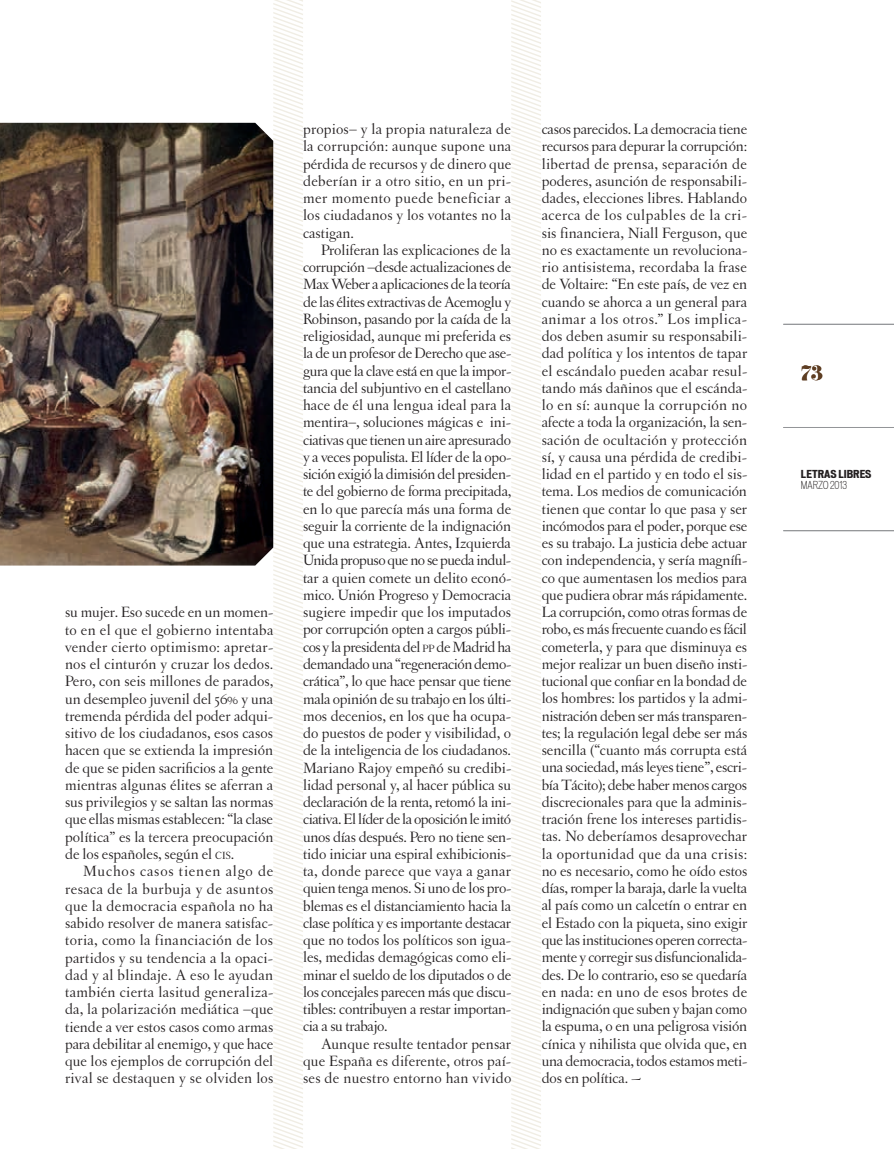
<style>
.page{position:relative;width:894px;height:1149px;background:#fff}
.page>*{position:absolute;margin:0;border:0;box-sizing:border-box;transform-origin:0 0}
.t1{font:18px "Eloquent JF";color:#5e3e23}
.t2{font:15.75px/17.2px "Letras Oldstyle";color:#231f20;text-align:justify}
.t3{font:700 expanded 10.5px "Vonnes";color:#231f20}
.t4{font:300 condensed 10.5px "Vonnes";color:#231f20}
.s1{font-size:10.95px}
</style>
<div class="page">
<svg style="left:273px;top:0;width:30px;height:1148px"></svg>
<svg style="left:511px;top:0;width:30px;height:1148px"></svg>
<hr style="left:783px;top:530px;width:110px;height:1px;background:#939598">
<hr style="left:783px;top:427px;width:110px;height:1px;background:#939598">
<hr style="left:783px;top:324px;width:110px;height:1px;background:#939598">
<img style="left:0;top:123px;width:273px;height:442px">
<p class="t2" style="left:65px;top:603px;width:210px">su mujer. Eso sucede en un momen&shy;to en el que el gobierno intentaba vender cierto optimismo: apretar&shy;nos el cinturón y cruzar los dedos.<br>Pero, con seis millones de parados, un desempleo juvenil del 56% y una tremenda pérdida del poder adqui&shy;sitivo de los ciudadanos, esos casos hacen que se extienda la impresión de que se piden sacrificios a la gente mientras algunas élites se aferran a sus privilegios y se saltan las normas que ellas mismas establecen: “la clase política” es la tercera preocupación de los españoles, según el <span class="s1">CIS</span>.</p>
<p class="t2" style="left:65px;top:862px;width:210px;text-indent:18px">Muchos casos tienen algo de resaca de la burbuja y de asuntos que la democracia española no ha sabido resolver de manera satisfac&shy;toria, como la financiación de los partidos y su tendencia a la opaci&shy;dad y al blindaje. A eso le ayudan también cierta lasitud generaliza&shy;da, la polarización mediática –que tiende a ver estos casos como armas para debilitar al enemigo, y que hace que los ejemplos de corrupción del rival se destaquen y se olviden los</p>
<p class="t2" style="left:303px;top:120px;width:210px">propios– y la propia naturaleza de la corrupción: aunque supone una pérdida de recursos y de dinero que deberían ir a otro sitio, en un pri&shy;mer momento puede beneficiar a los ciudadanos y los votantes no la castigan.</p>
<p class="t2" style="left:303px;top:241px;width:210px;text-indent:18px">Proliferan las explicaciones de la corrupción –desde actualizaciones de Max Weber a aplicaciones de la teoría de las élites extractivas de Acemoglu y Robinson, pasando por la caída de la religiosidad, aunque mi preferida es la de un profesor de Derecho que ase&shy;gura que la clave está en que la impor&shy;tancia del subjuntivo en el castellano hace de él una lengua ideal para la mentira–, soluciones mágicas e ini&shy;ciativas que tienen un aire apresurado y a veces populista. El líder de la opo&shy;sición exigió la dimisión del presiden&shy;te del gobierno de forma precipitada, en lo que parecía más una forma de seguir la corriente de la indignación que una estrategia. Antes, Izquierda Unida propuso que no se pueda indul&shy;tar a quien comete un delito econó&shy;mico. Unión Progreso y Democracia sugiere impedir que los imputados por corrupción opten a cargos públi&shy;cos y la presidenta del <span class="s1">PP</span> de Madrid ha demandado una “regeneración demo&shy;crática”, lo que hace pensar que tiene mala opinión de su trabajo en los últi&shy;mos decenios, en los que ha ocupa&shy;do puestos de poder y visibilidad, o de la inteligencia de los ciudadanos.<br>Mariano Rajoy empeñó su credibi&shy;lidad personal y, al hacer pública su declaración de la renta, retomó la ini&shy;ciativa. El líder de la oposición le imitó unos días después. Pero no tiene sen&shy;tido iniciar una espiral exhibicionis&shy;ta, donde parece que vaya a ganar quien tenga menos. Si uno de los pro&shy;blemas es el distanciamiento hacia la clase política y es importante destacar que no todos los políticos son igua&shy;les, medidas demagógicas como eli&shy;minar el sueldo de los diputados o de los concejales parecen más que discu&shy;tibles: contribuyen a restar importan&shy;cia a su trabajo.</p>
<p class="t2" style="left:303px;top:1035px;width:210px;text-indent:18px">Aunque resulte tentador pensar que España es diferente, otros paí&shy;ses de nuestro entorno han vivido</p>
<p class="t2" style="left:541px;top:120px;width:207px">casos parecidos. La democracia tiene recursos para depurar la corrupción: libertad de prensa, separación de poderes, asunción de responsabili&shy;dades, elecciones libres. Hablando acerca de los culpables de la cri&shy;sis financiera, Niall Ferguson, que no es exactamente un revoluciona&shy;rio antisistema, recordaba la frase de Voltaire: “En este país, de vez en cuando se ahorca a un general para animar a los otros.” Los implica&shy;dos deben asumir su responsabili&shy;dad política y los intentos de tapar el escándalo pueden acabar resul&shy;tando más dañinos que el escánda&shy;lo en sí: aunque la corrupción no afecte a toda la organización, la sen&shy;sación de ocultación y protección sí, y causa una pérdida de credibi&shy;lidad en el partido y en todo el sis&shy;tema. Los medios de comunicación tienen que contar lo que pasa y ser incómodos para el poder, porque ese es su trabajo. La justicia debe actuar con independencia, y sería magnífi&shy;co que aumentasen los medios para que pudiera obrar más rápidamente.<br>La corrupción, como otras formas de robo, es más frecuente cuando es fácil cometerla, y para que disminuya es mejor realizar un buen diseño insti&shy;tucional que confiar en la bondad de los hombres: los partidos y la admi&shy;nistración deben ser más transparen&shy;tes; la regulación legal debe ser más sencilla (“cuanto más corrupta está una sociedad, más leyes tiene”, escri&shy;bía Tácito); debe haber menos cargos discrecionales para que la adminis&shy;tración frene los intereses partidis&shy;tas. No deberíamos desaprovechar la oportunidad que da una crisis: no es necesario, como he oído estos días, romper la baraja, darle la vuelta al país como un calcetín o entrar en el Estado con la piqueta, sino exigir que las instituciones operen correcta&shy;mente y corregir sus disfuncionalida&shy;des. De lo contrario, eso se quedaría en nada: en uno de esos brotes de indignación que suben y bajan como la espuma, o en una peligrosa visión cínica y nihilista que olvida que, en una democracia, todos estamos meti&shy;dos en política. ~</p>
<p class="t1" style="left:800px;top:360px;width:23px">73</p>
<p class="t3" style="left:800px;top:468px;width:72px">LETRAS LIBRES</p>
<p class="t4" style="left:800px;top:478px;width:47px">MARZO 2013</p>
</div>
